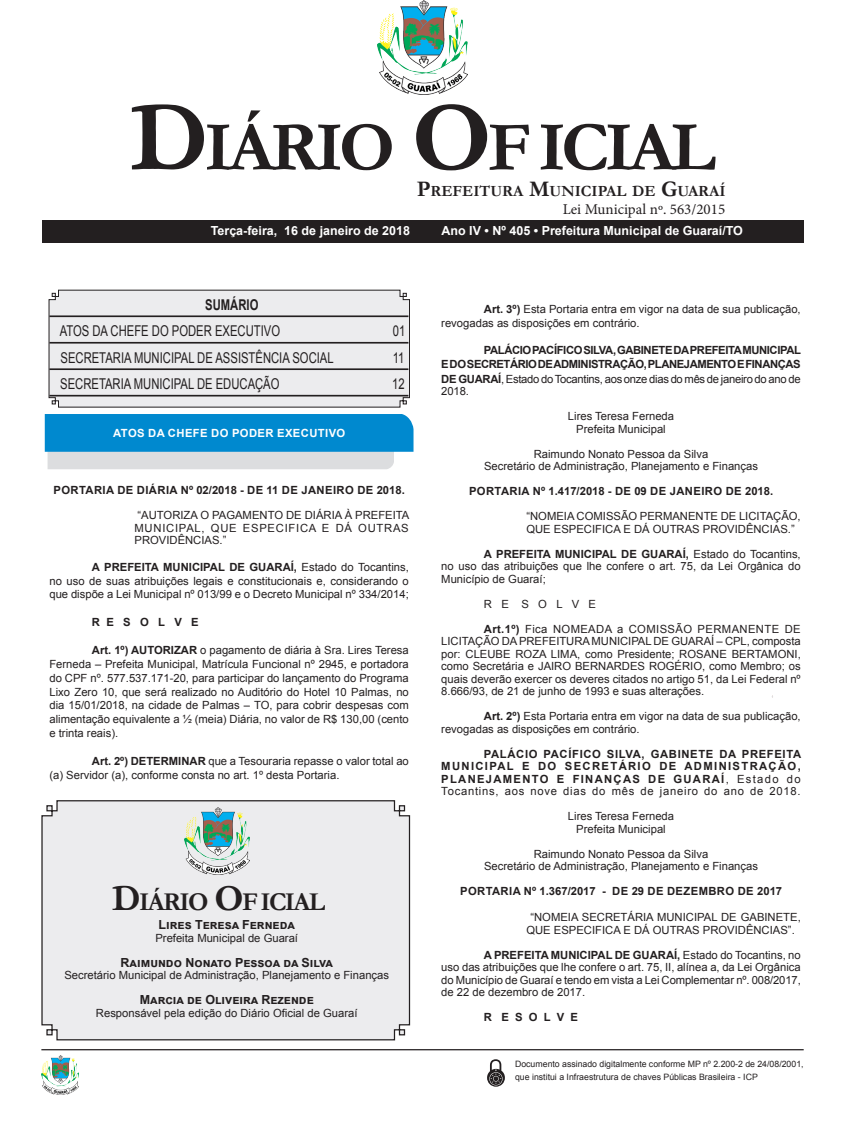
<style>
.page{position:relative;width:851px;height:1134px;background:#fff}
.page>*{position:absolute;margin:0;border:0;box-sizing:border-box;transform-origin:0 0}
.CORPO_DE_TEXTO{font:700 70.88px "Garamond";letter-spacing:-.06em;color:#231f20}
.CORPO_DE_TEXTO-2{font:700 25.88px "Garamond";letter-spacing:-.06em;color:#231f20}
.CORPO_DE_TEXTO-3{font:700 15.62px "Garamond";color:#231f20}
.t1{font:15px "Minion Pro";color:#231f20}
.Nome_Secretário{font:14.88px "Arial";color:#231f20;scale:.76 1}
.Nome_Secretário-2{font:700 14.88px "Arial";color:#231f20;scale:.76 1}
.t2{font:700 12.5px "Arial";color:#fff}
.Assinatura{font:700 12.5px "Arial";color:#231f20}
.CORPO_DE_TEXTO-4{font:11.25px/12.5px "Arial";color:#231f20;text-align:justify}
.Assinatura-2{font:11.25px "Arial";color:#231f20}
.CORPO_DE_TEXTO-5{font:700 11.25px/12.5px "Arial";letter-spacing:.03em;color:#231f20;text-align:justify}
.EMENTA{font:11.25px/12.5px "Arial";color:#231f20;text-align:justify}
.TITULOS{font:700 11.25px "Arial";letter-spacing:.035em;color:#231f20}
.t3{font:700 11.25px "Arial";letter-spacing:.035em;color:#fff}
.CORPO_DE_TEXTO-6{font:8.75px/12.5px "Arial";color:#231f20}
.s1{font-size:101.25px}
.s2{font-size:22.38px}
.s3{font-weight:700}
.s4{font-size:36.88px}
.s5{font-weight:400}
</style>
<div class="page">
<div style="left:42px;top:220px;width:760px;height:22px;background:#231f20"></div>
<hr style="left:41px;top:1049px;width:762px;height:1px;background:#231f20">
<img style="left:378px;top:0;width:89px;height:95px">
<img style="left:41px;top:1056px;width:37px;height:39px">
<svg style="left:487px;top:1059px;width:18px;height:28px"></svg>
<div style="left:41px;top:800px;width:369px;height:241px;background:#ececee"></div>
<img style="left:185px;top:807px;width:64px;height:68px">
<svg style="left:48px;top:289px;width:362px;height:119px;background:#dddcde"></svg>
<svg style="left:45px;top:414px;width:368px;height:55px;background:#46a4d4"></svg>
<p class="CORPO_DE_TEXTO" style="left:129px;top:99px;width:587px"><span class="s1">D</span>IÁRIO <span class="s1">O</span>F ICIAL</p>
<p class="CORPO_DE_TEXTO-3" style="left:417px;top:181px;width:310px"><span class="s2">P</span>REFEITURA <span class="s2">M</span>UNICIPAL DE <span class="s2">G</span>UARAÍ</p>
<p class="t1" style="left:562px;top:199px;width:164px">Lei Municipal nº. 563/2015</p>
<p class="t2" style="left:211px;top:222px;width:201px">Terça-feira, 16 de janeiro de 2018</p>
<p class="t2" style="left:441px;top:222px;width:303px">Ano IV • Nº 405 • Prefeitura Municipal de Guaraí/TO</p>
<p class="Nome_Secretário-2" style="left:205px;top:294px;width:71px">SUMÁRIO</p>
<p class="Nome_Secretário" style="left:60px;top:321px;width:291px">ATOS DA CHEFE DO PODER EXECUTIVO</p>
<p class="Nome_Secretário" style="left:393px;top:321px;width:18px">01</p>
<p class="Nome_Secretário" style="left:60px;top:347px;width:361px">SECRETARIA MUNICIPAL DE ASSISTÊNCIA SOCIAL</p>
<p class="Nome_Secretário" style="left:392px;top:347px;width:17px">11</p>
<p class="Nome_Secretário" style="left:60px;top:374px;width:290px">SECRETARIA MUNICIPAL DE EDUCAÇÃO</p>
<p class="Nome_Secretário" style="left:392px;top:374px;width:18px">12</p>
<p class="t3" style="left:113px;top:425px;width:233px">ATOS DA CHEFE DO PODER EXECUTIVO</p>
<p class="TITULOS" style="left:54px;top:482px;width:353px">PORTARIA DE DIÁRIA Nº 02/2018 - DE 11 DE JANEIRO DE 2018.</p>
<p class="EMENTA" style="left:134px;top:509px;width:276px">“AUTORIZA O PAGAMENTO DE DIÁRIA À PREFEITA MUNICIPAL, QUE ESPECIFICA E DÁ OUTRAS PROVIDÊNCIAS.”</p>
<p class="CORPO_DE_TEXTO-4" style="left:49px;top:560px;width:361px;line-height:13.9px;text-indent:43px"><span class="s3">A PREFEITA MUNICIPAL DE GUARAÍ,</span> Estado do Tocantins, no uso de suas atribuições legais e constitucionais e, considerando o que dispõe a Lei Municipal nº 013/99 e o Decreto Municipal nº 334/2014;</p>
<p class="CORPO_DE_TEXTO-5" style="left:92px;top:616px;width:108px">R E S O L V E</p>
<p class="CORPO_DE_TEXTO-4" style="left:49px;top:643px;width:361px;line-height:13.9px;text-indent:43px"><span class="s3">Art. 1º) AUTORIZAR</span> o pagamento de diária à Sra. Lires Teresa Ferneda – Prefeita Municipal, Matrícula Funcional nº 2945, e portadora do CPF nº. 577.537.171-20, para participar do lançamento do Programa Lixo Zero 10, que será realizado no Auditório do Hotel 10 Palmas, no dia 15/01/2018, na cidade de Palmas – TO, para cobrir despesas com alimentação equivalente a ½ (meia) Diária, no valor de R$ 130,00 (cento e trinta reais).</p>
<p class="CORPO_DE_TEXTO-4" style="left:49px;top:754px;width:361px;line-height:13.9px;text-indent:43px"><span class="s3">Art. 2º) DETERMINAR</span> que a Tesouraria repasse o valor total ao (a) Servidor (a), conforme consta no art. 1º desta Portaria.</p>
<p class="CORPO_DE_TEXTO-2" style="left:112px;top:884px;width:215px"><span class="s4">D</span>IÁRIO <span class="s4">O</span>F ICIAL</p>
<p class="Assinatura" style="left:158px;top:916px;width:137px">Lires Teresa Ferneda</p>
<p class="Assinatura-2" style="left:155px;top:930px;width:144px">Prefeita Municipal de Guaraí</p>
<p class="Assinatura" style="left:120px;top:954px;width:213px">Raimundo Nonato Pessoa da Silva</p>
<p class="Assinatura-2" style="left:64px;top:968px;width:326px">Secretário Municipal de Administração, Planejamento e Finanças</p>
<p class="Assinatura" style="left:140px;top:991px;width:175px">Marcia de Oliveira Rezende</p>
<p class="Assinatura-2" style="left:96px;top:1005px;width:263px">Responsável pela edição do Diário Oficial de Guaraí</p>
<p class="CORPO_DE_TEXTO-4" style="left:441px;top:302px;width:361px;line-height:13.9px;text-indent:43px"><span class="s3">Art. 3º)</span> Esta Portaria entra em vigor na data de sua publicação, revogadas as disposições em contrário.</p>
<p class="CORPO_DE_TEXTO-5" style="left:441px;top:343px;width:361px;line-height:14.2px;text-indent:43px">PALÁCIO PACÍFICO SILVA, GABINETE DA PREFEITA MUNICIPAL E DO SECRETÁRIO DE ADMINISTRAÇÃO, PLANEJAMENTO E FINANÇAS DE GUARAÍ<span class="s5">, Estado do Tocantins, aos onze dias do mês de janeiro do ano de</span></p>
<p class="CORPO_DE_TEXTO-4" style="left:441px;top:385px;width:29px">2018.</p>
<p class="Assinatura-2" style="left:568px;top:409px;width:108px">Lires Teresa Ferneda</p>
<p class="Assinatura-2" style="left:576px;top:421px;width:91px">Prefeita Municipal</p>
<p class="Assinatura-2" style="left:533px;top:446px;width:176px">Raimundo Nonato Pessoa da Silva</p>
<p class="Assinatura-2" style="left:484px;top:459px;width:275px">Secretário de Administração, Planejamento e Finanças</p>
<p class="TITULOS" style="left:469px;top:483px;width:305px">PORTARIA Nº 1.417/2018 - DE 09 DE JANEIRO DE 2018.</p>
<p class="EMENTA" style="left:526px;top:510px;width:276px">“NOMEIA COMISSÃO PERMANENTE DE LICITAÇÃO,<br>QUE ESPECIFICA E DÁ OUTRAS PROVIDÊNCIAS.”</p>
<p class="CORPO_DE_TEXTO-4" style="left:441px;top:547px;width:361px;text-indent:43px"><span class="s3">A PREFEITA MUNICIPAL DE GUARAÍ,</span> Estado do Tocantins, no uso das atribuições que lhe confere o art. 75, da Lei Orgânica do Município de Guaraí;</p>
<p class="CORPO_DE_TEXTO-4" style="left:484px;top:597px;width:114px">R E S O L V E</p>
<p class="CORPO_DE_TEXTO-4" style="left:441px;top:622px;width:361px;text-indent:43px"><span class="s3">Art.1º)</span> Fica NOMEADA a COMISSÃO PERMANENTE DE LICITAÇÃO DA PREFEITURA MUNICIPAL DE GUARAÍ – CPL, composta por: CLEUBE ROZA LIMA, como Presidente; ROSANE BERTAMONI, como Secretária e JAIRO BERNARDES ROGÉRIO, como Membro; os quais deverão exercer os deveres citados no artigo 51, da Lei Federal nº 8.666/93, de 21 de junho de 1993 e suas alterações.</p>
<p class="CORPO_DE_TEXTO-4" style="left:441px;top:710px;width:361px;text-indent:43px"><span class="s3">Art. 2º)</span> Esta Portaria entra em vigor na data de sua publicação, revogadas as disposições em contrário.</p>
<p class="CORPO_DE_TEXTO-5" style="left:441px;top:748px;width:361px;text-indent:43px">PALÁCIO PACÍFICO SILVA, GABINETE DA PREFEITA MUNICIPAL E DO SECRETÁRIO DE ADMINISTRAÇÃO, PLANEJAMENTO E FINANÇAS DE GUARAÍ<span class="s5">, Estado do Tocantins, aos nove dias do mês de janeiro do ano de 2018.</span></p>
<p class="Assinatura-2" style="left:568px;top:809px;width:108px">Lires Teresa Ferneda</p>
<p class="Assinatura-2" style="left:576px;top:821px;width:91px">Prefeita Municipal</p>
<p class="Assinatura-2" style="left:533px;top:846px;width:176px">Raimundo Nonato Pessoa da Silva</p>
<p class="Assinatura-2" style="left:484px;top:859px;width:275px">Secretário de Administração, Planejamento e Finanças</p>
<p class="TITULOS" style="left:460px;top:883px;width:323px">PORTARIA Nº 1.367/2017 - DE 29 DE DEZEMBRO DE 2017</p>
<p class="EMENTA" style="left:526px;top:911px;width:276px;text-align:center">“NOMEIA SECRETÁRIA MUNICIPAL DE GABINETE,<br>QUE ESPECIFICA E DÁ OUTRAS PROVIDÊNCIAS”.</p>
<p class="CORPO_DE_TEXTO-4" style="left:441px;top:948px;width:361px;text-indent:43px"><span class="s3">A PREFEITA MUNICIPAL DE GUARAÍ,</span> Estado do Tocantins, no uso das atribuições que lhe confere o art. 75, II, alínea a, da Lei Orgânica do Município de Guaraí e tendo em vista a Lei Complementar nº. 008/2017, de 22 de dezembro de 2017.</p>
<p class="CORPO_DE_TEXTO-5" style="left:484px;top:1011px;width:96px">R E S O L V E</p>
<p class="CORPO_DE_TEXTO-6" style="left:515px;top:1058px;width:290px">Documento assinado digitalmente conforme MP nº 2.200-2 de 24/08/2001, que institui a Infraestrutura de chaves Públicas Brasileira - ICP</p>
</div>
